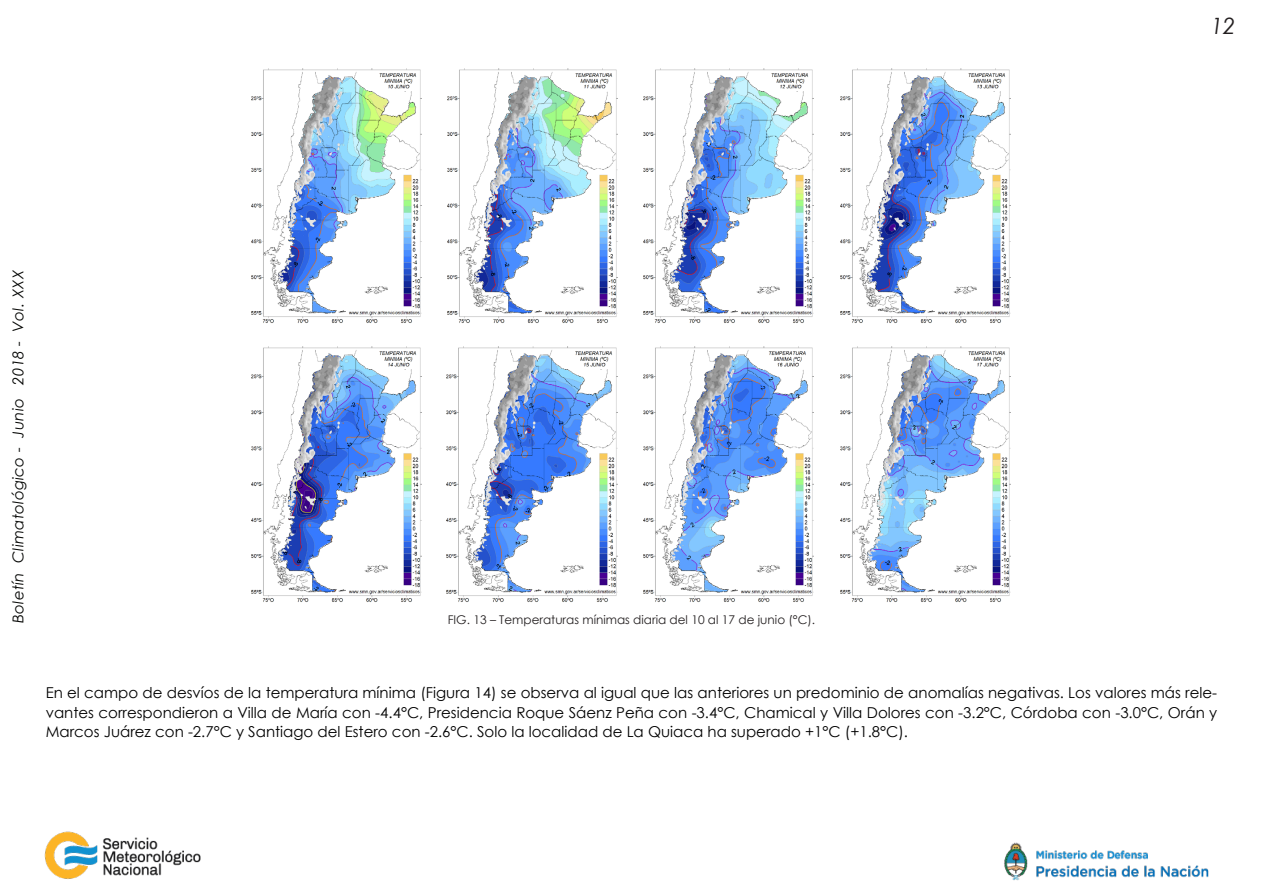
<style>
.page{position:relative;width:1263px;height:893px;background:#fff}
.page>*{position:absolute;margin:0;border:0;box-sizing:border-box;transform-origin:0 0}
.t1{font:italic 22.5px "Century Gothic";color:#231f20}
.t2{font:15px/19.5px "Century Gothic";color:#000;text-align:justify}
.t3{font:italic 15px "Century Gothic";letter-spacing:.02em;color:#040503}
.t4{font:12px "Century Gothic";color:#231f20}
</style>
<div class="page">
<img style="left:44px;top:831px;width:157px;height:48px">
<img style="left:1004px;top:842px;width:205px;height:39px">
<img style="left:644px;top:347px;width:170px;height:255px">
<img style="left:840px;top:347px;width:170px;height:255px">
<img style="left:251px;top:68px;width:170px;height:255px">
<img style="left:448px;top:68px;width:170px;height:255px">
<img style="left:644px;top:68px;width:170px;height:255px">
<img style="left:840px;top:68px;width:170px;height:255px">
<img style="left:251px;top:347px;width:170px;height:255px">
<img style="left:447px;top:347px;width:170px;height:255px">
<h1 class="t1" style="left:1211px;top:10px;width:26px">12</h1>
<p class="t3" style="left:8px;top:623px;width:354px;rotate:-90deg">Boletín Climatológico - Junio 2018 - Vol. XXX</p>
<p class="t4" style="left:448px;top:612px;width:369px">FIG. 13 – Temperaturas mínimas diaria del 10 al 17 de junio (°C).</p>
<p class="t2" style="left:46px;top:683px;width:1173px">En el campo de desvíos de la temperatura mínima (Figura 14) se observa al igual que las anteriores un predominio de anomalías negativas. Los valores más rele&shy;vantes correspondieron a Villa de María con -4.4°C, Presidencia Roque Sáenz Peña con -3.4°C, Chamical y Villa Dolores con -3.2°C, Córdoba con -3.0°C, Orán y Marcos Juárez con -2.7°C y Santiago del Estero con -2.6°C. Solo la localidad de La Quiaca ha superado +1°C (+1.8°C).</p>
</div>
